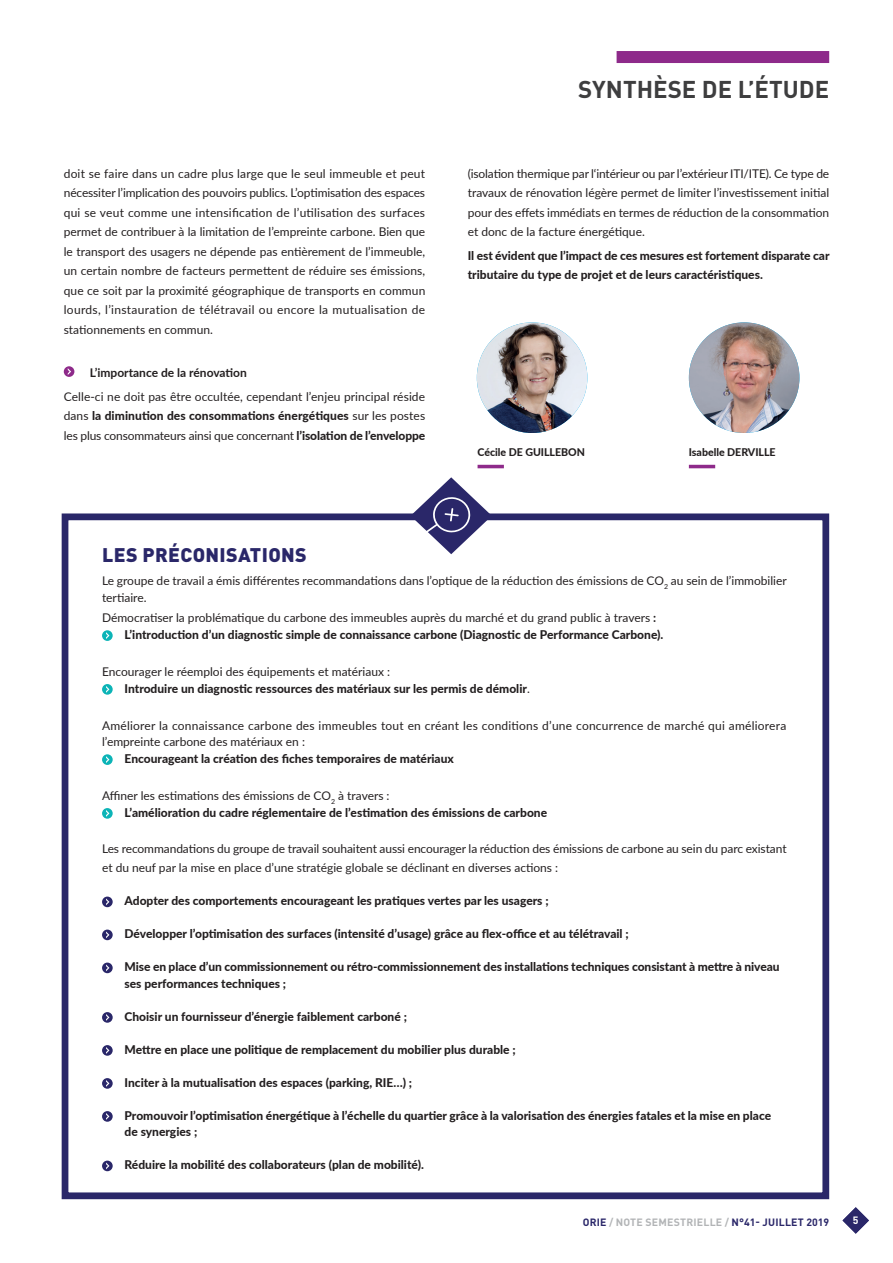
<style>
.page{position:relative;width:893px;height:1263px;background:#fff}
.page>*{position:absolute;margin:0;border:0;box-sizing:border-box;transform-origin:0 0}
.t1{font:700 24px "DIN Pro";color:#3e3e3f}
.t2{font:900 19.5px "DIN Pro";letter-spacing:.02em;color:#2a2769}
.t3{font:12px/19.5px "Lato";color:#231f20;text-align:justify}
.t4{font:800 12px/16.5px "Lato";color:#231f20}
.t5{font:12px/16.5px "Lato";letter-spacing:.02em;color:#231f20}
.t6{font:700 12px "Lato";color:#231f20}
.t7{font:800 10.65px "Lato";color:#231f20}
.t8{font:700 10.5px "DIN Pro";letter-spacing:.02em;color:#2a2769}
.t9{font:700 10.5px "DIN Pro";color:#fff}
.s1{font-weight:800}
.s2{font-weight:700}
.s3{font-weight:400}
.s4{color:#b2b4b6}
</style>
<div class="page">
<svg style="left:842px;top:1207px;width:27px;height:27px"></svg>
<div style="left:617px;top:51px;width:212px;height:12px;background:#8e2a8a"></div>
<div style="left:62px;top:513px;width:767px;height:686px;background:#fff;border:7px solid #2a2769"></div>
<svg style="left:411px;top:477px;width:81px;height:77px"></svg>
<svg style="left:102px;top:630px;width:11px;height:11px"></svg>
<svg style="left:106px;top:632px;width:3px;height:7px"></svg>
<div style="left:102px;top:684px;width:11px;height:11px;background:#0cb4b7;border-radius:50%"></div>
<svg style="left:106px;top:686px;width:3px;height:7px"></svg>
<div style="left:102px;top:754px;width:11px;height:11px;background:#0cb4b7;border-radius:50%"></div>
<svg style="left:106px;top:756px;width:3px;height:7px"></svg>
<div style="left:102px;top:808px;width:11px;height:11px;background:#0cb4b7;border-radius:50%"></div>
<svg style="left:106px;top:810px;width:3px;height:7px"></svg>
<div style="left:102px;top:896px;width:11px;height:11px;background:#2a2769;border-radius:50%"></div>
<svg style="left:106px;top:898px;width:3px;height:7px"></svg>
<div style="left:102px;top:929px;width:11px;height:11px;background:#2a2769;border-radius:50%"></div>
<svg style="left:106px;top:931px;width:3px;height:7px"></svg>
<div style="left:102px;top:962px;width:11px;height:11px;background:#2a2769;border-radius:50%"></div>
<svg style="left:106px;top:964px;width:3px;height:7px"></svg>
<svg style="left:102px;top:1012px;width:11px;height:11px"></svg>
<svg style="left:106px;top:1014px;width:3px;height:7px"></svg>
<svg style="left:102px;top:1045px;width:11px;height:11px"></svg>
<svg style="left:106px;top:1047px;width:3px;height:7px"></svg>
<svg style="left:102px;top:1078px;width:11px;height:11px"></svg>
<svg style="left:106px;top:1080px;width:3px;height:7px"></svg>
<svg style="left:102px;top:1111px;width:11px;height:11px"></svg>
<svg style="left:106px;top:1113px;width:3px;height:7px"></svg>
<svg style="left:102px;top:1160px;width:11px;height:11px"></svg>
<svg style="left:106px;top:1162px;width:3px;height:7px"></svg>
<div style="left:64px;top:366px;width:10px;height:11px;background:#8e2a8a;border-radius:50%"></div>
<svg style="left:68px;top:368px;width:3px;height:7px"></svg>
<img style="left:477px;top:322px;width:110px;height:111px;border-radius:55px">
<img style="left:689px;top:322px;width:110px;height:111px;border-radius:55px">
<hr style="left:478px;top:465px;width:26px;height:3px;background:#8e2a8a">
<hr style="left:689px;top:465px;width:26px;height:3px;background:#8e2a8a">
<p class="t3" style="left:64px;top:163px;width:363px">doit se faire dans un cadre plus large que le seul immeuble et peut nécessiter l’implication des pouvoirs publics. L’optimisation des espaces qui se veut comme une intensification de l’utilisation des surfaces permet de contribuer à la limitation de l’empreinte carbone. Bien que le transport des usagers ne dépende pas entièrement de l’immeuble, un certain nombre de facteurs permettent de réduire ses émissions, que ce soit par la proximité géographique de transports en commun lourds, l’instauration de télétravail ou encore la mutualisation de stationnements en commun.</p>
<p class="t6" style="left:90px;top:364px;width:159px">L’importance de la rénovation</p>
<p class="t3" style="left:64px;top:386px;width:363px">Celle-ci ne doit pas être occultée, cependant l’enjeu principal réside dans <span class="s1">la diminution des consommations énergétiques</span> sur les postes les plus consommateurs ainsi que concernant <span class="s1">l’isolation de l’enveloppe</span></p>
<p class="t1" style="left:578px;top:69px;width:252px">SYNTHÈSE DE L’ÉTUDE</p>
<p class="t3" style="left:468px;top:163px;width:363px">(isolation thermique par l‘intérieur ou par l’extérieur ITI/ITE). Ce type de travaux de rénovation légère permet de limiter l’investissement initial pour des effets immédiats en termes de réduction de la consommation et donc de la facture énergétique.</p>
<p class="t4" style="left:468px;top:245px;width:363px;line-height:19.5px">Il est évident que l’impact de ces mesures est fortement disparate car tributaire du type de projet et de leurs caractéristiques.</p>
<p class="t7" style="left:478px;top:445px;width:109px">Cécile DE GUILLEBON</p>
<p class="t7" style="left:689px;top:445px;width:88px">Isabelle DERVILLE</p>
<p class="t2" style="left:102px;top:538px;width:206px">LES PRÉCONISATIONS</p>
<p class="t3" style="left:102px;top:572px;width:686px;line-height:16.5px">Le groupe de travail a émis différentes recommandations dans l’optique de la réduction des émissions de CO<sub>2</sub> au sein de l’immobilier tertiaire.</p>
<p class="t3" style="left:102px;top:608px;width:556px">Démocratiser la problématique du carbone des immeubles auprès du marché et du grand public à travers <span class="s2">:</span></p>
<p class="t4" style="left:125px;top:626px;width:540px">L’introduction d’un diagnostic simple de connaissance carbone (Diagnostic de Performance Carbone).</p>
<p class="t3" style="left:102px;top:661px;width:290px">Encourager le réemploi des équipements et matériaux :</p>
<p class="t4" style="left:125px;top:679px;width:407px">Introduire un diagnostic ressources des matériaux sur les permis de démolir<span class="s3">.</span></p>
<p class="t5" style="left:102px;top:717px;width:686px">Améliorer la connaissance carbone des immeubles tout en créant les conditions d’une concurrence de marché qui améliorera l’empreinte carbone des matériaux en :</p>
<p class="t4" style="left:125px;top:750px;width:331px">Encourageant la création des fiches temporaires de matériaux</p>
<p class="t3" style="left:102px;top:785px;width:289px">Affiner les estimations des émissions de CO<sub>2</sub> à travers :</p>
<p class="t4" style="left:125px;top:803px;width:424px">L’amélioration du cadre réglementaire de l’estimation des émissions de carbone</p>
<p class="t3" style="left:102px;top:838px;width:686px">Les recommandations du groupe de travail souhaitent aussi encourager la réduction des émissions de carbone au sein du parc existant et du neuf par la mise en place d’une stratégie globale se déclinant en diverses actions :</p>
<p class="t4" style="left:125px;top:892px;width:426px">Adopter des comportements encourageant les pratiques vertes par les usagers ;</p>
<p class="t4" style="left:125px;top:925px;width:506px">Développer l’optimisation des surfaces (intensité d’usage) grâce au flex-office et au télétravail ;</p>
<p class="t4" style="left:125px;top:958px;width:656px">Mise en place d’un commissionnement ou rétro-commissionnement des installations techniques consistant à mettre à niveau ses performances techniques ;</p>
<p class="t4" style="left:125px;top:1007px;width:284px">Choisir un fournisseur d’énergie faiblement carboné ;</p>
<p class="t4" style="left:125px;top:1040px;width:393px">Mettre en place une politique de remplacement du mobilier plus durable ;</p>
<p class="t4" style="left:125px;top:1073px;width:289px">Inciter à la mutualisation des espaces (parking, RIE…) ;</p>
<p class="t4" style="left:125px;top:1106px;width:648px">Promouvoir l’optimisation énergétique à l’échelle du quartier grâce à la valorisation des énergies fatales et la mise en place de synergies ;</p>
<p class="t4" style="left:125px;top:1156px;width:301px">Réduire la mobilité des collaborateurs (plan de mobilité).</p>
<p class="t8" style="left:583px;top:1214px;width:248px">ORIE <span class="s4">/ NOTE SEMESTRIELLE /</span> N°41- JUILLET 2019</p>
<p class="t9" style="left:853px;top:1212px;width:7px">5</p>
</div>
